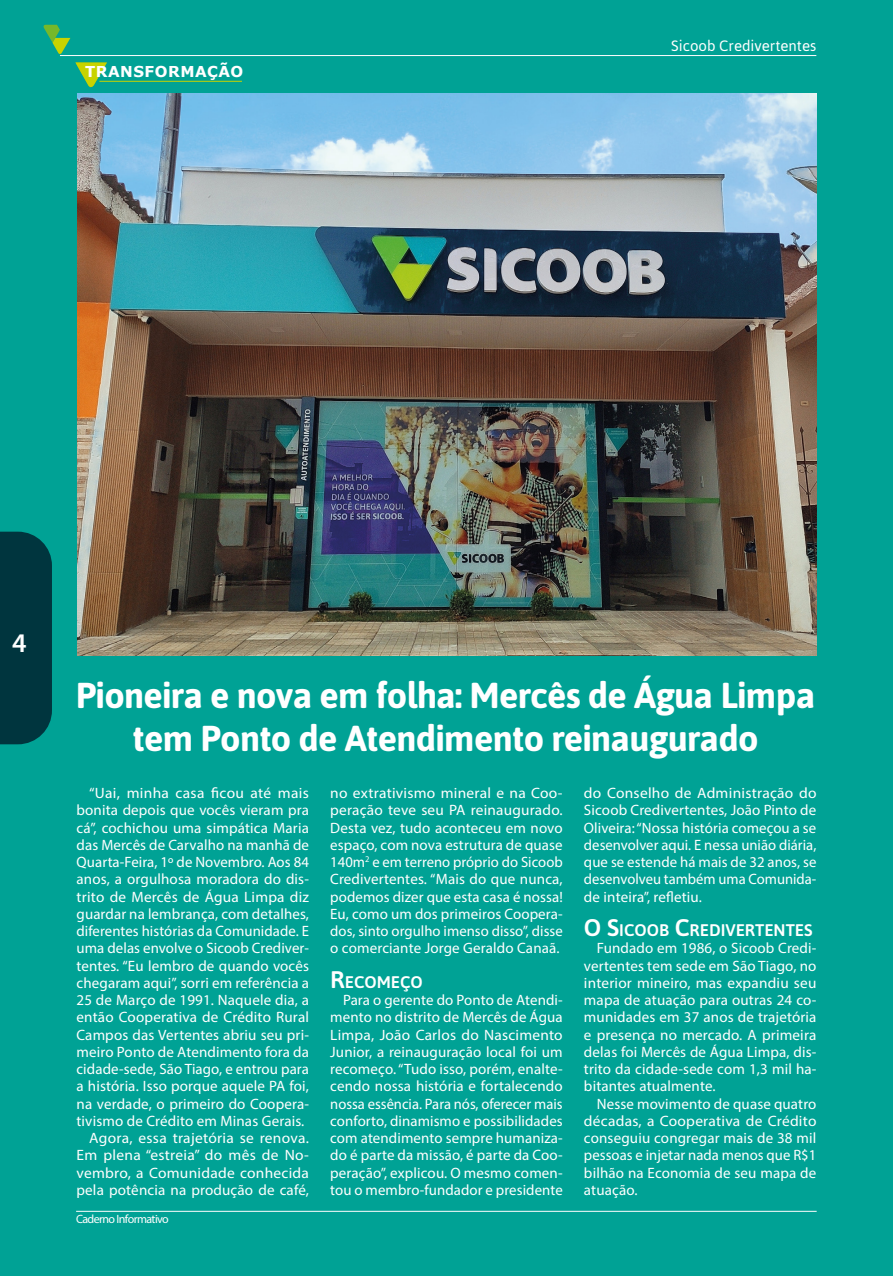
<style>
.page{position:relative;width:893px;height:1276px;background:#00a295}
.page>*{position:absolute;margin:0;border:0;box-sizing:border-box;transform-origin:0 0}
.t1{font:700 36px/43.2px "Asap";letter-spacing:-.02em;color:#fff;text-align:center}
.t2{font:600 27px "Myriad Pro";color:#fff}
.t3{font:600 16.8px "Asap";color:#fff}
.t4{font:15px/17.2px "Myriad Pro";letter-spacing:.01em;color:#fff;text-align:justify}
.t5{font:15px "Asap";color:#fff}
.t6{font:700 15px "Verdana";letter-spacing:.035em;color:#fff}
.t7{font:12px "Myriad Pro";letter-spacing:-.05em;color:#fff}
.s1{font-size:24px}
</style>
<div class="page">
<img style="left:78px;top:93px;width:738px;height:562px">
<svg style="left:75px;top:62px;width:32px;height:26px"></svg>
<div style="left:0;top:531px;width:52px;height:213px;background:#00353e"></div>
<hr style="left:99px;top:81px;width:143px;height:1px;background:#c8d300">
<svg style="left:43px;top:25px;width:28px;height:29px"></svg>
<hr style="left:60px;top:55px;width:756px;height:1px;background:#fff">
<hr style="left:76px;top:1211px;width:741px;height:1px;background:#fff">
<p class="t6" style="left:85px;top:61px;width:160px">TRANSFORMAÇÃO</p>
<p class="t5" style="left:671px;top:37px;width:147px">Sicoob Credivertentes</p>
<h2 class="t2" style="left:12px;top:625px;width:16px">4</h2>
<h1 class="t1" style="left:76px;top:672px;width:741px">Pioneira e nova em folha: Mercês de Água Limpa tem Ponto de Atendimento reinaugurado</h1>
<p class="t4" style="left:89px;top:784px;width:221px">“Uai, minha casa ficou até mais</p>
<p class="t4" style="left:77px;top:801px;width:234px">bonita depois que vocês vieram pra</p>
<p class="t4" style="left:77px;top:818px;width:234px">cá”, cochichou uma simpática Maria</p>
<p class="t4" style="left:77px;top:836px;width:234px">das Mercês de Carvalho na manhã de</p>
<p class="t4" style="left:77px;top:853px;width:234px">Quarta-Feira, 1º de Novembro. Aos 84</p>
<p class="t4" style="left:77px;top:870px;width:234px">anos, a orgulhosa moradora do dis-</p>
<p class="t4" style="left:77px;top:887px;width:234px">trito de Mercês de Água Limpa diz</p>
<p class="t4" style="left:77px;top:905px;width:234px">guardar na lembrança, com detalhes,</p>
<p class="t4" style="left:77px;top:922px;width:234px">diferentes histórias da Comunidade. E</p>
<p class="t4" style="left:77px;top:939px;width:234px">uma delas envolve o Sicoob Crediver-</p>
<p class="t4" style="left:77px;top:956px;width:234px">tentes. “Eu lembro de quando vocês</p>
<p class="t4" style="left:77px;top:974px;width:234px">chegaram aqui”, sorri em referência a</p>
<p class="t4" style="left:77px;top:991px;width:234px">25 de Março de 1991. Naquele dia, a</p>
<p class="t4" style="left:77px;top:1008px;width:234px">então Cooperativa de Crédito Rural</p>
<p class="t4" style="left:77px;top:1025px;width:234px">Campos das Vertentes abriu seu pri-</p>
<p class="t4" style="left:77px;top:1043px;width:234px">meiro Ponto de Atendimento fora da</p>
<p class="t4" style="left:77px;top:1060px;width:234px">cidade-sede, São Tiago, e entrou para</p>
<p class="t4" style="left:77px;top:1077px;width:234px">a história. Isso porque aquele PA foi,</p>
<p class="t4" style="left:77px;top:1094px;width:234px">na verdade, o primeiro do Coopera-</p>
<p class="t4" style="left:77px;top:1112px;width:229px">tivismo de Crédito em Minas Gerais.</p>
<p class="t4" style="left:89px;top:1129px;width:221px">Agora, essa trajetória se renova.</p>
<p class="t4" style="left:77px;top:1146px;width:234px">Em plena “estreia” do mês de No-</p>
<p class="t4" style="left:77px;top:1163px;width:234px">vembro, a Comunidade conhecida</p>
<p class="t4" style="left:77px;top:1181px;width:234px">pela potência na produção de café,</p>
<p class="t7" style="left:76px;top:1211px;width:94px">Caderno Informativo</p>
<p class="t4" style="left:330px;top:784px;width:234px">no extrativismo mineral e na Coo&shy;peração teve seu PA reinaugurado.<br>Desta vez, tudo aconteceu em novo espaço, com nova estrutura de quase 140m<sup>2</sup> e em terreno próprio do Sicoob Credivertentes. “Mais do que nunca, podemos dizer que esta casa é nossa!<br>Eu, como um dos primeiros Coopera&shy;dos, sinto orgulho imenso disso”, disse o comerciante Jorge Geraldo Canaã.</p>
<p class="t3" style="left:330px;top:970px;width:94px"><span class="s1">R</span>ECOMEÇO</p>
<p class="t4" style="left:330px;top:991px;width:234px;text-indent:13px">Para o gerente do Ponto de Atendi&shy;mento no distrito de Mercês de Água Limpa, João Carlos do Nascimento Junior, a reinauguração local foi um recomeço. “Tudo isso, porém, enalte&shy;cendo nossa história e fortalecendo nossa essência. Para nós, oferecer mais conforto, dinamismo e possibilidades com atendimento sempre humaniza&shy;do é parte da missão, é parte da Coo&shy;peração”, explicou. O mesmo comen&shy;tou o membro-fundador e presidente</p>
<p class="t4" style="left:584px;top:784px;width:234px">do Conselho de Administração do Sicoob Credivertentes, João Pinto de Oliveira: “Nossa história começou a se desenvolver aqui. E nessa união diária, que se estende há mais de 32 anos, se desenvolveu também uma Comunida&shy;de inteira”, refletiu.</p>
<p class="t3" style="left:584px;top:918px;width:229px"><span class="s1">O S</span>ICOO B <span class="s1">C</span>REDIVERTENTES</p>
<p class="t4" style="left:584px;top:939px;width:234px;text-indent:13px">Fundado em 1986, o Sicoob Credi&shy;vertentes tem sede em São Tiago, no interior mineiro, mas expandiu seu mapa de atuação para outras 24 co&shy;munidades em 37 anos de trajetória e presença no mercado. A primeira delas foi Mercês de Água Limpa, dis&shy;trito da cidade-sede com 1,3 mil ha&shy;bitantes atualmente.</p>
<p class="t4" style="left:584px;top:1094px;width:234px;text-indent:13px">Nesse movimento de quase quatro décadas, a Cooperativa de Crédito conseguiu congregar mais de 38 mil pessoas e injetar nada menos que R$1 bilhão na Economia de seu mapa de atuação.</p>
</div>
